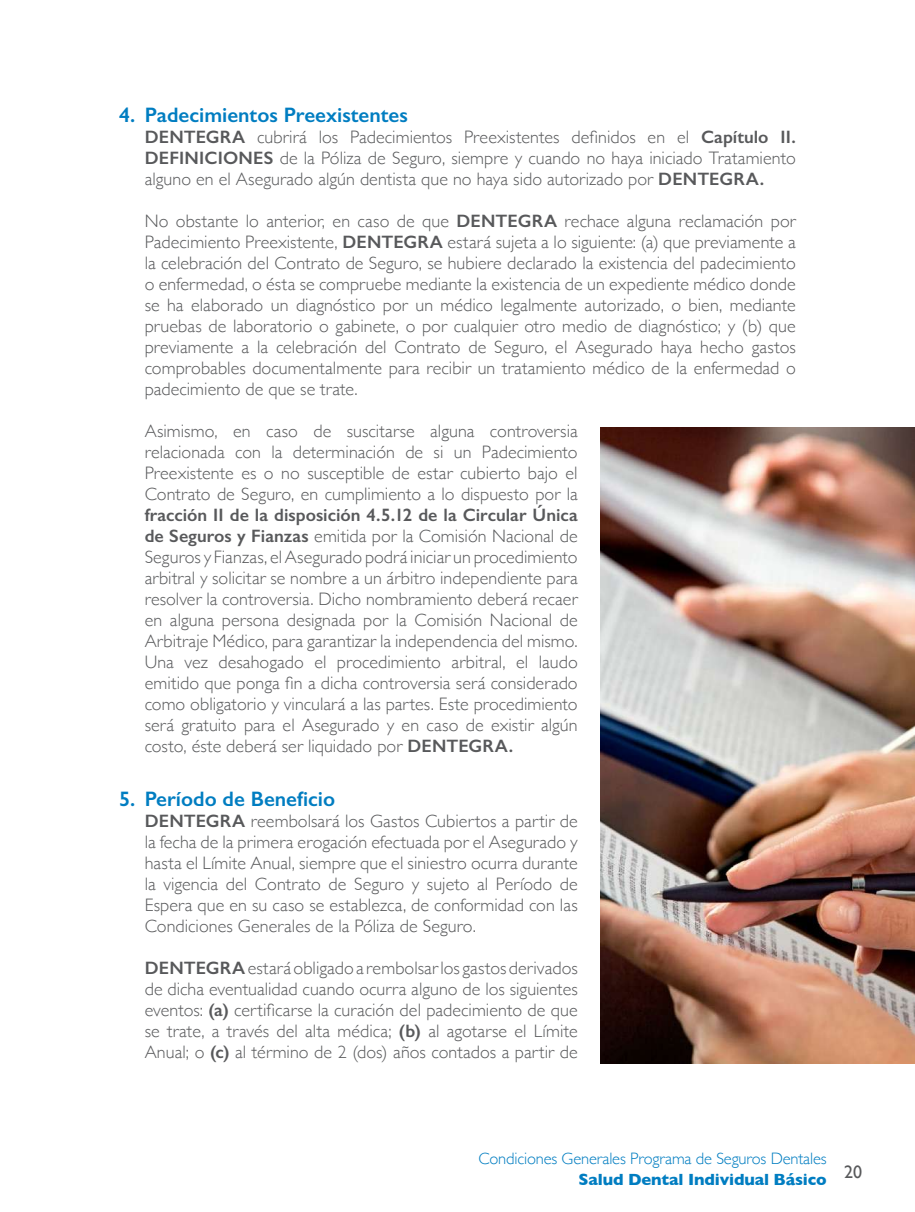
<style>
.page{position:relative;width:915px;height:1212px;background:#fff}
.page>*{position:absolute;margin:0;border:0;box-sizing:border-box;transform-origin:0 0}
.t1{font:600 21px "Gill Sans";color:#007dc1}
.t2{font:300 18px/21px "Gill Sans";letter-spacing:.005em;color:#58595b;text-align:justify}
.t3{font:18px "Gill Sans";color:#58595b}
.t4{font:300 16.5px "Gill Sans";letter-spacing:-.01em;color:#007dc1}
.t5{font:700 16.5px "Gill Sans";letter-spacing:-.01em;color:#007dc1}
.s1{font-weight:600}
</style>
<div class="page">
<img style="left:600px;top:427px;width:314px;height:636px">
<p class="t1" style="left:119px;top:102px;width:290px">4. Padecimientos Preexistentes</p>
<p class="t2" style="left:145px;top:125px;width:652px"><span class="s1">DENTEGRA</span> cubrirá los Padecimientos Preexistentes definidos en el <span class="s1">Capítulo II.<br>DEFINICIONES</span> de la Póliza de Seguro, siempre y cuando no haya iniciado Tratamiento alguno en el Asegurado algún dentista que no haya sido autorizado por <span class="s1">DENTEGRA.</span></p>
<p class="t2" style="left:145px;top:209px;width:652px">No obstante lo anterior, en caso de que <span class="s1">DENTEGRA</span> rechace alguna reclamación por Padecimiento Preexistente, <span class="s1">DENTEGRA</span> estará sujeta a lo siguiente: (a) que previamente a la celebración del Contrato de Seguro, se hubiere declarado la existencia del padecimiento o enfermedad, o ésta se compruebe mediante la existencia de un expediente médico donde se ha elaborado un diagnóstico por un médico legalmente autorizado, o bien, mediante pruebas de laboratorio o gabinete, o por cualquier otro medio de diagnóstico; y (b) que previamente a la celebración del Contrato de Seguro, el Asegurado haya hecho gastos comprobables documentalmente para recibir un tratamiento médico de la enfermedad o padecimiento de que se trate.</p>
<p class="t2" style="left:145px;top:419px;width:434px">Asimismo, en caso de suscitarse alguna controversia relacionada con la determinación de si un Padecimiento Preexistente es o no susceptible de estar cubierto bajo el Contrato de Seguro, en cumplimiento a lo dispuesto por la</p>
<p class="t2" style="left:145px;top:503px;width:434px"><span class="s1">fracción II de la disposición 4.5.12 de la Circular Única de Seguros y Fianzas</span> emitida por la Comisión Nacional de Seguros y Fianzas, el Asegurado podrá iniciar un procedimiento arbitral y solicitar se nombre a un árbitro independiente para resolver la controversia. Dicho nombramiento deberá recaer en alguna persona designada por la Comisión Nacional de Arbitraje Médico, para garantizar la independencia del mismo.<br>Una vez desahogado el procedimiento arbitral, el laudo emitido que ponga fin a dicha controversia será considerado como obligatorio y vinculará a las partes. Este procedimiento será gratuito para el Asegurado y en caso de existir algún costo, éste deberá ser liquidado por <span class="s1">DENTEGRA.</span></p>
<p class="t1" style="left:119px;top:786px;width:217px">5. Período de Beneficio</p>
<p class="t2" style="left:145px;top:810px;width:434px"><span class="s1">DENTEGRA</span> reembolsará los Gastos Cubiertos a partir de la fecha de la primera erogación efectuada por el Asegurado y hasta el Límite Anual, siempre que el siniestro ocurra durante la vigencia del Contrato de Seguro y sujeto al Período de Espera que en su caso se establezca, de conformidad con las Condiciones Generales de la Póliza de Seguro.</p>
<p class="t2" style="left:145px;top:957px;width:434px"><span class="s1">DENTEGRA</span> estará obligado a rembolsar los gastos derivados de dicha eventualidad cuando ocurra alguno de los siguientes eventos: <span class="s1">(a)</span> certificarse la curación del padecimiento de que se trate, a través del alta médica; <span class="s1">(b)</span> al agotarse el Límite Anual; o <span class="s1">(c)</span> al término de 2 (dos) años contados a partir de</p>
<p class="t4" style="left:478px;top:1145px;width:349px">Condiciones Generales Programa de Seguros Dentales</p>
<p class="t5" style="left:578px;top:1166px;width:249px">Salud Dental Individual Básico</p>
<p class="t3" style="left:844px;top:1161px;width:19px">20</p>
</div>
